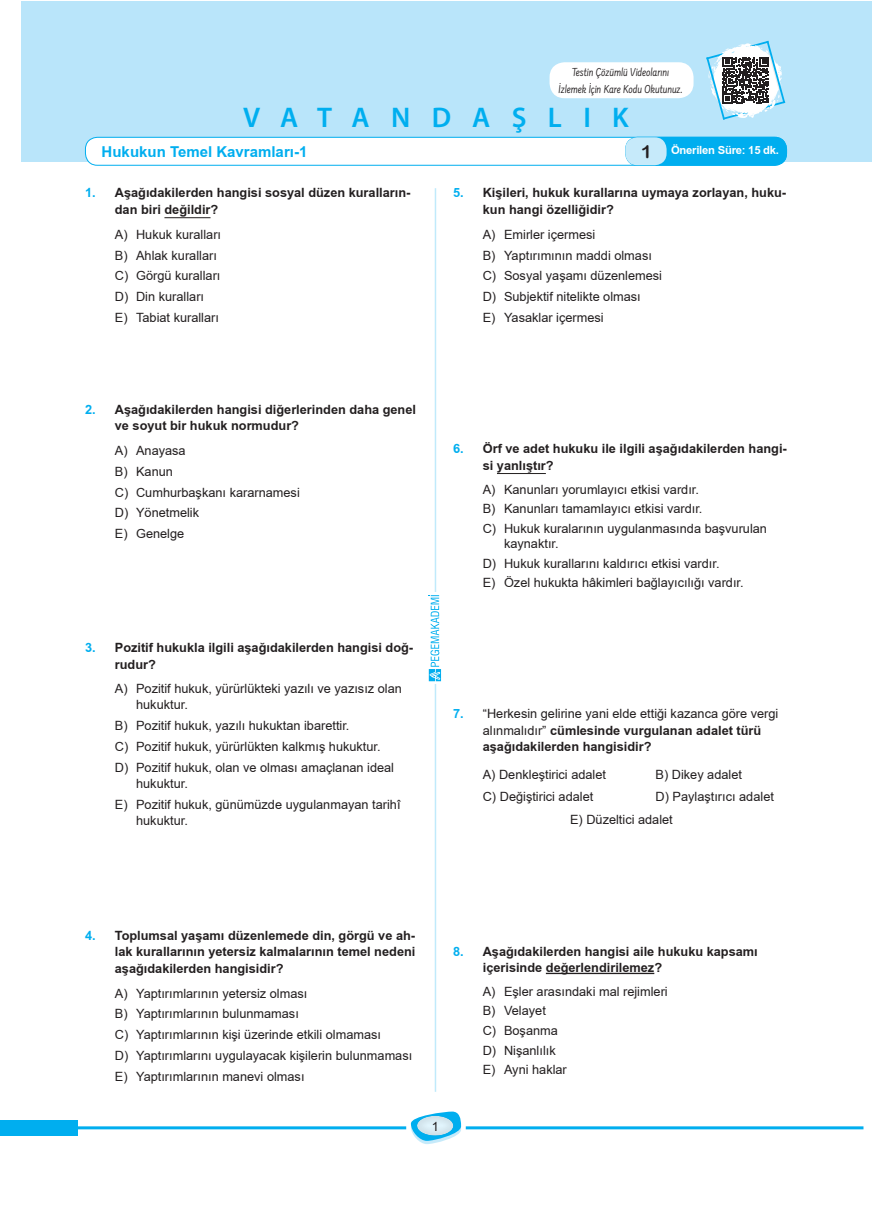
<style>
.page{position:relative;width:872px;height:1212px;background:#fff}
.page>*{position:absolute;margin:0;border:0;box-sizing:border-box;transform-origin:0 0}
.t1{font:600 28.5px "Myriad Pro";letter-spacing:.75em;color:#00aeef}
.t2{font:18px "Arial Rounded MT Bold";color:#231f20}
.t3{font:700 15px "TR Arial";color:#00aeef}
.secenek{font:12.75px/16.5px "TR Arial";color:#231f20}
.soru_koku_bold{font:700 12.75px/16.5px "TR Arial";color:#231f20}
.soru_koku_bold-2{font:12.75px/16.5px "TR Arial";color:#231f20}
._2_li_secenek{font:12.75px "TR Arial";color:#231f20}
._2_li_altı{font:12.75px "TR Arial";color:#231f20}
.t4{font:12px/16.5px "Farsan";color:#231f20;text-align:center}
.t5{font:700 11.25px "TR Arial";letter-spacing:-.02em;color:#fff}
.s1{color:#00aeef}
.s2{font-weight:700;color:#00aeef}
.s3{font-weight:700}
</style>
<div class="page">
<div style="left:21px;top:1px;width:851px;height:161px;background:#b9e5fa"></div>
<hr style="left:435px;top:188px;width:1px;height:904px;background:#00aeef">
<svg style="left:428px;top:592px;width:14px;height:92px"></svg>
<svg style="left:428px;top:595px;width:13px;height:86px"></svg>
<div style="left:85px;top:137px;width:701px;height:28px;background:#fff;border-radius:12px"></div>
<div style="left:85px;top:137px;width:702px;height:29px;border:1px solid #00aeef;border-radius:12px"></div>
<div style="left:625px;top:137px;width:161px;height:28px;background:#00aeef;border-radius:12px"></div>
<div style="left:625px;top:137px;width:162px;height:29px;border:1px solid #00aeef;border-radius:12px"></div>
<div style="left:625px;top:137px;width:41px;height:28px;background:#c6eafa;border-radius:12px"></div>
<hr style="left:466px;top:1126px;width:397px;height:3px;background:#00aeef">
<hr style="left:77px;top:1126px;width:329px;height:3px;background:#00aeef">
<svg style="left:414px;top:1136px;width:41px;height:8px"></svg>
<div style="left:408px;top:1106px;width:54px;height:30px;background:#231f20;opacity:.35"></div>
<div style="left:0;top:1120px;width:21px;height:16px;background:#00aeef"></div>
<div style="left:21px;top:1120px;width:57px;height:16px;background:#00aeef"></div>
<hr style="left:164px;top:217px;width:46px;height:1px;background:#231f20">
<hr style="left:497px;top:473px;width:49px;height:1px;background:#231f20">
<hr style="left:546px;top:973px;width:108px;height:1px;background:#231f20">
<div style="left:549px;top:62px;width:144px;height:36px;background:#fff;border-radius:15px"></div>
<svg style="left:706px;top:41px;width:79px;height:79px"></svg>
<p class="t4" style="left:558px;top:64px;width:126px">Testin Çözümlü Videolarını<br>İzlemek İçin Kare Kodu Okutunuz.</p>
<h1 class="t1" style="left:243px;top:99px;width:387px">VATANDAŞLIK</h1>
<p class="t3" style="left:102px;top:141px;width:207px">Hukukun Temel Kavramları-1</p>
<h2 class="t2" style="left:641px;top:141px;width:12px">1</h2>
<p class="t5" style="left:671px;top:142px;width:110px">Önerilen Süre: 15 dk.</p>
<p class="soru_koku_bold" style="left:115px;top:185px;width:297px;text-indent:-30px"><span class="s1">1.</span> Aşağıdakilerden hangisi sosyal düzen kuralların&shy;dan biri değildir?</p>
<p class="secenek" style="left:115px;top:226px;width:108px">A) Hukuk kuralları</p>
<p class="secenek" style="left:115px;top:247px;width:104px">B) Ahlak kuralları</p>
<p class="secenek" style="left:115px;top:268px;width:107px">C) Görgü kuralları</p>
<p class="secenek" style="left:115px;top:288px;width:91px">D) Din kuralları</p>
<p class="secenek" style="left:115px;top:309px;width:106px">E) Tabiat kuralları</p>
<p class="soru_koku_bold" style="left:115px;top:401px;width:303px;text-indent:-30px"><span class="s1">2.</span> Aşağıdakilerden hangisi diğerlerinden daha genel ve soyut bir hukuk normudur?</p>
<p class="secenek" style="left:115px;top:442px;width:72px">A) Anayasa</p>
<p class="secenek" style="left:115px;top:463px;width:60px">B) Kanun</p>
<p class="secenek" style="left:115px;top:484px;width:186px">C) Cumhurbaşkanı kararnamesi</p>
<p class="secenek" style="left:115px;top:504px;width:86px">D) Yönetmelik</p>
<p class="secenek" style="left:115px;top:525px;width:71px">E) Genelge</p>
<p class="soru_koku_bold" style="left:115px;top:640px;width:300px;text-indent:-30px"><span class="s1">3.</span> Pozitif hukukla ilgili aşağıdakilerden hangisi doğ&shy;rudur?</p>
<p class="secenek" style="left:136px;top:680px;width:267px;text-indent:-21px">A) Pozitif hukuk, yürürlükteki yazılı ve yazısız olan hukuktur.</p>
<p class="secenek" style="left:115px;top:717px;width:236px">B) Pozitif hukuk, yazılı hukuktan ibarettir.</p>
<p class="secenek" style="left:115px;top:738px;width:267px">C) Pozitif hukuk, yürürlükten kalkmış hukuktur.</p>
<p class="secenek" style="left:136px;top:759px;width:259px;text-indent:-21px">D) Pozitif hukuk, olan ve olması amaçlanan ideal hukuktur.</p>
<p class="secenek" style="left:136px;top:796px;width:266px;text-indent:-21px">E) Pozitif hukuk, günümüzde uygulanmayan tarihî hukuktur.</p>
<p class="soru_koku_bold" style="left:483px;top:185px;width:305px;text-indent:-30px"><span class="s1">5.</span> Kişileri, hukuk kurallarına uymaya zorlayan, huku&shy;kun hangi özelliğidir?</p>
<p class="secenek" style="left:483px;top:226px;width:114px">A) Emirler içermesi</p>
<p class="secenek" style="left:483px;top:247px;width:171px">B) Yaptırımının maddi olması</p>
<p class="secenek" style="left:483px;top:268px;width:181px">C) Sosyal yaşamı düzenlemesi</p>
<p class="secenek" style="left:483px;top:288px;width:160px">D) Subjektif nitelikte olması</p>
<p class="secenek" style="left:483px;top:309px;width:122px">E) Yasaklar içermesi</p>
<p class="soru_koku_bold" style="left:483px;top:441px;width:305px;text-indent:-30px"><span class="s1">6.</span> Örf ve adet hukuku ile ilgili aşağıdakilerden hangi&shy;si yanlıştır?</p>
<p class="secenek" style="left:483px;top:481px;width:218px">A) Kanunları yorumlayıcı etkisi vardır.</p>
<p class="secenek" style="left:483px;top:500px;width:221px">B) Kanunları tamamlayıcı etkisi vardır.</p>
<p class="secenek" style="left:504px;top:520px;width:264px;line-height:15.3px;text-indent:-21px">C) Hukuk kuralarının uygulanmasında başvurulan kaynaktır.</p>
<p class="secenek" style="left:483px;top:555px;width:238px">D) Hukuk kurallarını kaldırıcı etkisi vardır.</p>
<p class="secenek" style="left:483px;top:574px;width:262px">E) Özel hukukta hâkimleri bağlayıcılığı vardır.</p>
<p class="soru_koku_bold-2" style="left:483px;top:706px;width:297px;text-indent:-30px"><span class="s2">7.</span> “Herkesin gelirine yani elde ettiği kazanca göre vergi alınmalıdır” <span class="s3">cümlesinde vurgulanan adalet türü aşağıdakilerden hangisidir?</span></p>
<p class="_2_li_secenek" style="left:483px;top:765px;width:125px">A) Denkleştirici adalet</p>
<p class="_2_li_secenek" style="left:655px;top:765px;width:88px">B) Dikey adalet</p>
<p class="_2_li_secenek" style="left:483px;top:788px;width:112px">C) Değiştirici adalet</p>
<p class="_2_li_secenek" style="left:655px;top:788px;width:120px">D) Paylaştırıcı adalet</p>
<p class="_2_li_altı" style="left:570px;top:811px;width:104px">E) Düzeltici adalet</p>
<p class="soru_koku_bold" style="left:115px;top:927px;width:302px;text-align:justify;text-indent:-30px"><span class="s1">4.</span> Toplumsal yaşamı düzenlemede din, görgü ve ah&shy;lak kurallarının yetersiz kalmalarının temel nedeni aşağıdakilerden hangisidir?</p>
<p class="secenek" style="left:115px;top:985px;width:194px">A) Yaptırımlarının yetersiz olması</p>
<p class="secenek" style="left:115px;top:1006px;width:185px">B) Yaptırımlarının bulunmaması</p>
<p class="secenek" style="left:115px;top:1026px;width:268px">C) Yaptırımlarının kişi üzerinde etkili olmaması</p>
<p class="secenek" style="left:115px;top:1047px;width:299px">D) Yaptırımlarını uygulayacak kişilerin bulunmaması</p>
<p class="secenek" style="left:115px;top:1068px;width:191px">E) Yaptırımlarının manevi olması</p>
<p class="soru_koku_bold" style="left:483px;top:943px;width:276px;text-indent:-30px"><span class="s1">8.</span> Aşağıdakilerden hangisi aile hukuku kapsamı içerisinde değerlendirilemez?</p>
<p class="secenek" style="left:483px;top:983px;width:186px">A) Eşler arasındaki mal rejimleri</p>
<p class="secenek" style="left:483px;top:1003px;width:65px">B) Velayet</p>
<p class="secenek" style="left:483px;top:1022px;width:77px">C) Boşanma</p>
<p class="secenek" style="left:483px;top:1042px;width:74px">D) Nişanlılık</p>
<p class="secenek" style="left:483px;top:1061px;width:86px">E) Ayni haklar</p>
<p class="soru_koku_bold-2" style="left:432px;top:1118px;width:9px">1</p>
</div>
